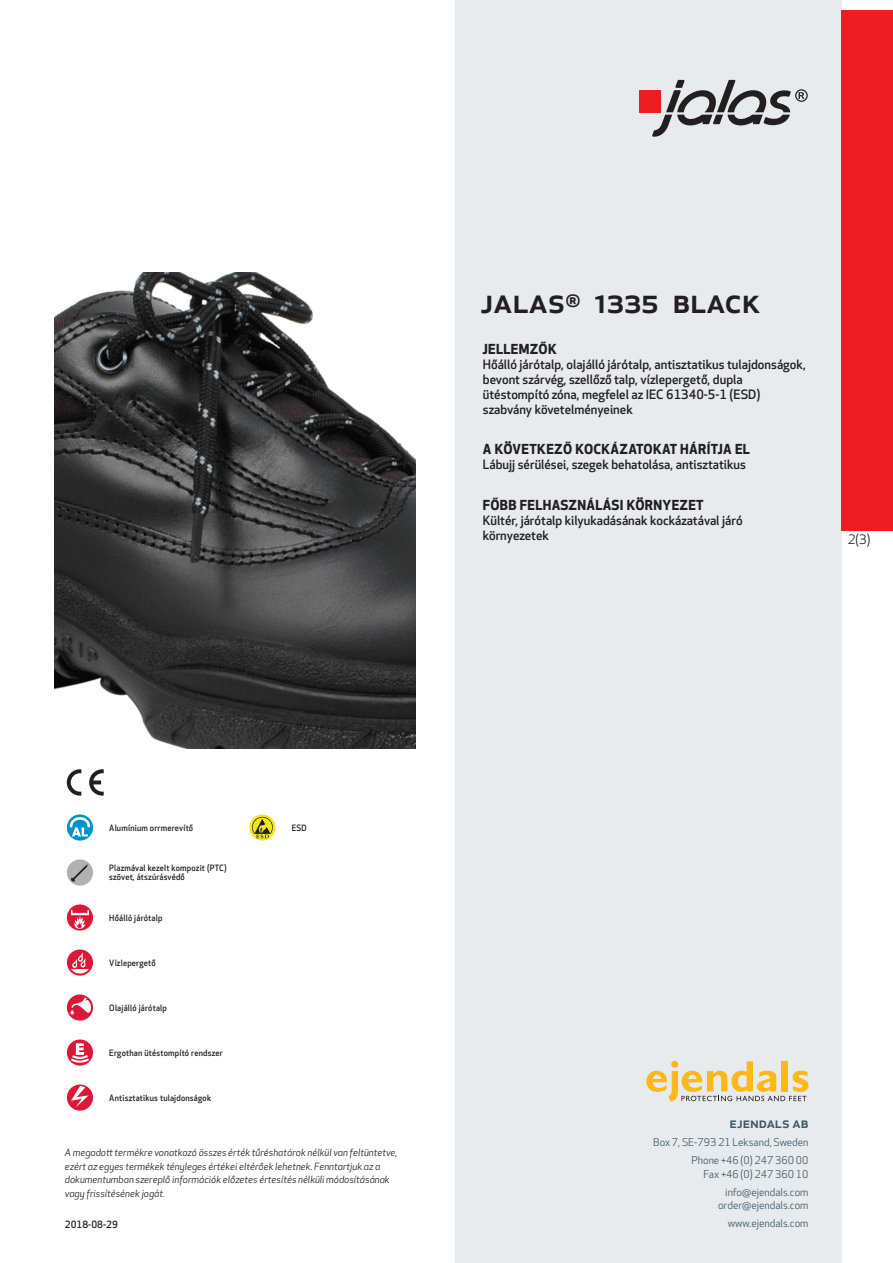
<style>
.page{position:relative;width:893px;height:1263px;background:#fff}
.page>*{position:absolute;margin:0;border:0;box-sizing:border-box;transform-origin:0 0}
.prodname{font:500 34.5px "Apex New";color:#231f20}
.t1{font:500 15px "Apex New";color:#405968}
.Funktion_body{font:700 13.5px "Apex New";letter-spacing:.025em;color:#231f20}
.t2{font:12.75px "Apex New";color:#231f20}
.Funktion_body-2{font:500 12.6px/15px "Apex New";color:#231f20}
.t3{font:10.5px/18px "Apex New";color:#405968;text-align:right}
.t4{font:italic 9.75px/13.5px "Apex New";color:#231f20}
.Sidfot_datum{font:500 9.75px "Apex New";color:#231f20}
.Artikel{font:500 8.55px/9px "Apex New";letter-spacing:.025em;color:#231f20;scale:.95 1}
</style>
<div class="page">
<div style="left:455px;top:0;width:387px;height:1263px;background:#e8ebee"></div>
<svg style="left:646px;top:1061px;width:162px;height:40px"></svg>
<div style="left:842px;top:11px;width:51px;height:520px;background:#ee1d23"></div>
<div style="left:639px;top:90px;width:22px;height:22px;background:#ee1d23"></div>
<svg style="left:652px;top:80px;width:156px;height:57px"></svg>
<svg style="left:67px;top:814px;width:26px;height:27px"></svg>
<svg style="left:70px;top:817px;width:20px;height:19px"></svg>
<div style="left:67px;top:859px;width:26px;height:27px;background:#b3b0b3;border-radius:50%"></div>
<svg style="left:71px;top:864px;width:17px;height:18px"></svg>
<svg style="left:67px;top:904px;width:26px;height:27px"></svg>
<svg style="left:71px;top:910px;width:18px;height:19px"></svg>
<svg style="left:67px;top:949px;width:26px;height:27px"></svg>
<svg style="left:71px;top:953px;width:18px;height:20px"></svg>
<svg style="left:67px;top:994px;width:26px;height:27px"></svg>
<svg style="left:70px;top:997px;width:21px;height:17px"></svg>
<svg style="left:67px;top:1039px;width:26px;height:27px"></svg>
<svg style="left:69px;top:1043px;width:22px;height:21px"></svg>
<svg style="left:67px;top:1084px;width:26px;height:27px"></svg>
<svg style="left:71px;top:1086px;width:18px;height:21px"></svg>
<svg style="left:249px;top:814px;width:26px;height:26px"></svg>
<svg style="left:252px;top:817px;width:21px;height:21px"></svg>
<svg style="left:89px;top:769px;width:15px;height:27px"></svg>
<svg style="left:67px;top:769px;width:14px;height:27px"></svg>
<img style="left:54px;top:272px;width:361px;height:476px">
<p class="prodname" style="left:480px;top:277px;width:282px">JALAS<sup>®</sup> 1335 Black</p>
<p class="Funktion_body" style="left:483px;top:339px;width:75px">JELLEMZŐK</p>
<p class="Funktion_body-2" style="left:483px;top:356px;width:324px">Hőálló járótalp, olajálló járótalp, antisztatikus tulajdonságok, bevont szárvég, szellőző talp, vízlepergető, dupla ütéstompító zóna, megfelel az IEC 61340-5-1 (ESD) szabvány követelményeinek</p>
<p class="Funktion_body" style="left:483px;top:440px;width:269px">A KÖVETKEZŐ KOCKÁZATOKAT HÁRÍTJA EL</p>
<p class="Funktion_body-2" style="left:483px;top:457px;width:265px">Lábujj sérülései, szegek behatolása, antisztatikus</p>
<p class="Funktion_body" style="left:483px;top:495px;width:222px">FŐBB FELHASZNÁLÁSI KÖRNYEZET</p>
<p class="Funktion_body-2" style="left:483px;top:513px;width:261px">Kültér, járótalp kilyukadásának kockázatával járó környezetek</p>
<p class="t2" style="left:848px;top:531px;width:24px">2(3)</p>
<p class="Artikel" style="left:109px;top:823px;width:90px">Alumínium orrmerevítő</p>
<p class="Artikel" style="left:109px;top:864px;width:125px">Plazmával kezelt kompozit (PTC) szövet, átszúrásvédő</p>
<p class="Artikel" style="left:109px;top:913px;width:57px">Hőálló járótalp</p>
<p class="Artikel" style="left:109px;top:958px;width:50px">Vízlepergető</p>
<p class="Artikel" style="left:109px;top:1003px;width:62px">Olajálló járótalp</p>
<p class="Artikel" style="left:109px;top:1048px;width:121px">Ergothan ütéstompító rendszer</p>
<p class="Artikel" style="left:109px;top:1093px;width:109px">Antisztatikus tulajdonságok</p>
<p class="Artikel" style="left:292px;top:823px;width:17px">ESD</p>
<p class="t4" style="left:65px;top:1146px;width:334px">A megadott termékre vonatkozó összes érték tűréshatárok nélkül van feltüntetve, ezért az egyes termékek tényleges értékei eltérőek lehetnek. Fenntartjuk az a dokumentumban szereplő információk előzetes értesítés nélküli módosításának vagy frissítésének jogát.</p>
<p class="Sidfot_datum" style="left:65px;top:1218px;width:54px">2018-08-29</p>
<p class="t1" style="left:729px;top:1113px;width:80px">ejendals ab</p>
<p class="t3" style="left:653px;top:1133px;width:157px">Box 7, SE-793 21 Leksand, Sweden<br>Phone +46 (0) 247 360 00</p>
<p class="t3" style="left:703px;top:1165px;width:107px">Fax +46 (0) 247 360 10 info@ejendals.com</p>
<p class="t3" style="left:718px;top:1196px;width:92px">order@ejendals.com</p>
<p class="t3" style="left:728px;top:1215px;width:82px">www.ejendals.com</p>
</div>
